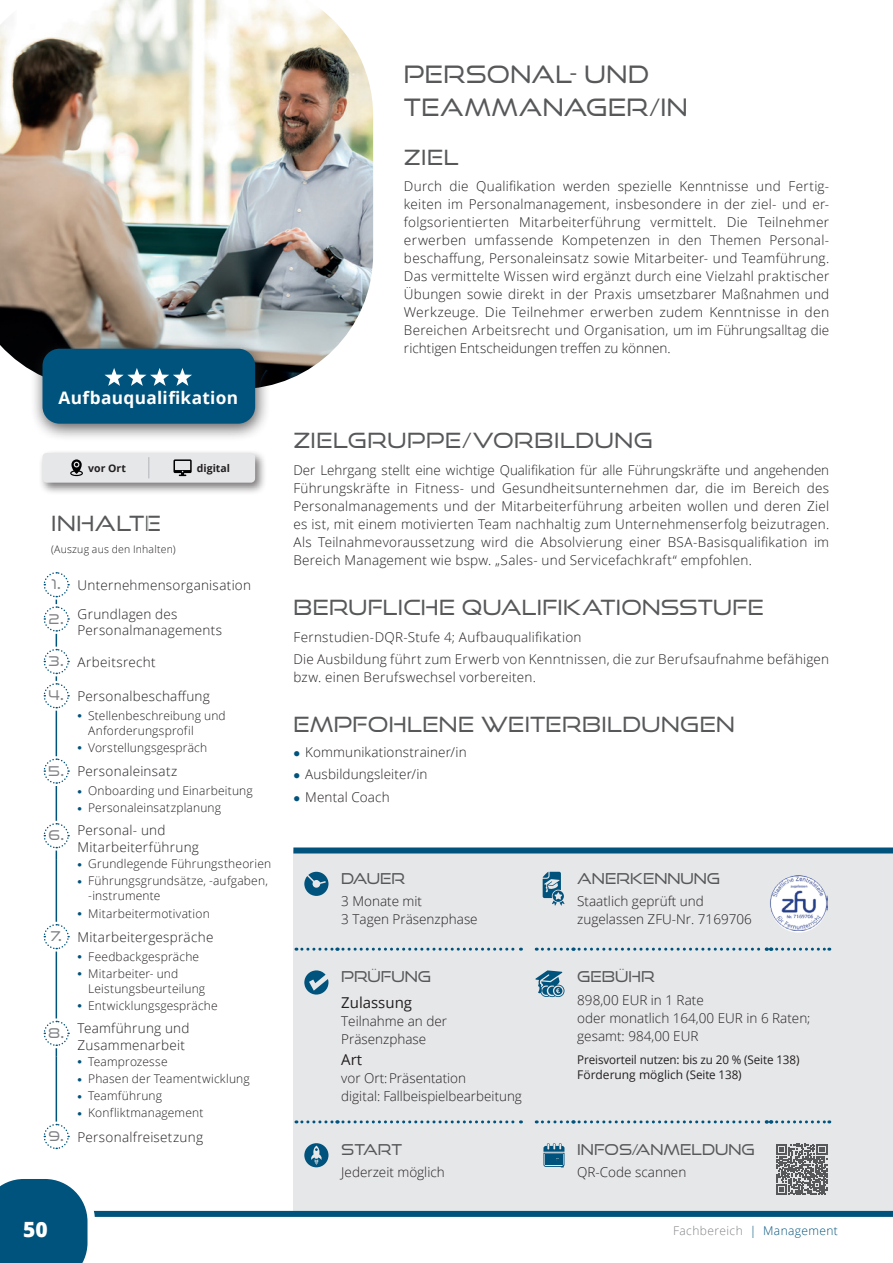
<style>
.page{position:relative;width:893px;height:1263px;background:#fff}
.page>*{position:absolute;margin:0;border:0;box-sizing:border-box;transform-origin:0 0}
.t1{font:24px/33px "Good Times Bk";letter-spacing:.015em;color:#57585a}
.t2{font:21px "Good Times Bk";letter-spacing:.02em;color:#57585a}
.t3{font:800 21px "Open Sans";color:#fff}
.t4{font:700 17.25px "Open Sans";letter-spacing:.015em;color:#fff}
.t5{font:15px "Good Times Bk";color:#57585a}
.t6{font:15px "Open Sans";color:#231f20}
.t7{font:300 13.5px/18px "Open Sans";letter-spacing:.015em;color:#231f20}
.t8{font:300 12px/17.1px "Open Sans";letter-spacing:.015em;color:#231f20}
.t9{font:12px/15px "Open Sans";letter-spacing:-.01em;color:#231f20}
.t10{font:300 12px "Open Sans";letter-spacing:.035em;color:#808285}
.t11{font:300 10.5px "Open Sans";letter-spacing:.02em;color:#231f20}
.t12{font:700 10.5px "Open Sans";color:#231f20}
.s1{font-family:"Good Times Bk";font-weight:400;color:#808285}
.s2{font-family:"Good Times Rg";font-weight:700;color:#808285}
.s3{color:#00537c}
</style>
<div class="page">
<div style="left:293px;top:850px;width:600px;height:364px;background:#e6e7e9"></div>
<img style="left:0;top:0;width:373px;height:385px">
<div style="left:30px;top:338px;width:241px;height:104px;background:#231f20;opacity:.75"></div>
<div style="left:43px;top:349px;width:212px;height:75px;background:#00537c;border-radius:17px"></div>
<svg style="left:105px;top:368px;width:87px;height:18px"></svg>
<div style="left:293px;top:847px;width:600px;height:6px;background:#00537c"></div>
<hr style="left:56px;top:711px;width:1px;height:45px;background:#00537c">
<hr style="left:56px;top:786px;width:1px;height:35px;background:#00537c">
<hr style="left:56px;top:859px;width:1px;height:63px;background:#00537c">
<hr style="left:56px;top:951px;width:1px;height:67px;background:#00537c">
<hr style="left:56px;top:1057px;width:1px;height:64px;background:#00537c">
<svg style="left:43px;top:572px;width:27px;height:137px"></svg>
<svg style="left:43px;top:758px;width:27px;height:26px"></svg>
<svg style="left:43px;top:823px;width:27px;height:36px"></svg>
<svg style="left:43px;top:924px;width:27px;height:26px"></svg>
<svg style="left:43px;top:1020px;width:27px;height:37px"></svg>
<svg style="left:43px;top:1123px;width:27px;height:27px"></svg>
<svg style="left:296px;top:948px;width:225px;height:3px"></svg>
<svg style="left:536px;top:948px;width:294px;height:3px"></svg>
<svg style="left:296px;top:1120px;width:225px;height:3px"></svg>
<svg style="left:536px;top:1120px;width:294px;height:3px"></svg>
<svg style="left:304px;top:872px;width:24px;height:24px"></svg>
<svg style="left:543px;top:872px;width:22px;height:34px"></svg>
<div style="left:766px;top:872px;width:65px;height:64px;border:4px solid #e6e7e9;border-radius:50%"></div>
<img style="left:770px;top:875px;width:57px;height:56px">
<svg style="left:304px;top:970px;width:24px;height:24px"></svg>
<svg style="left:535px;top:970px;width:29px;height:27px"></svg>
<svg style="left:304px;top:1143px;width:24px;height:24px"></svg>
<svg style="left:543px;top:1143px;width:21px;height:24px"></svg>
<svg style="left:776px;top:1144px;width:51px;height:51px"></svg>
<div style="left:39px;top:449px;width:228px;height:46px;background:#231f20;opacity:.6"></div>
<div style="left:43px;top:453px;width:212px;height:30px;background:#e6e7e9;border-radius:4px"></div>
<svg style="left:173px;top:459px;width:19px;height:17px"></svg>
<svg style="left:148px;top:457px;width:1px;height:21px"></svg>
<svg style="left:70px;top:459px;width:13px;height:17px"></svg>
<div style="left:0;top:1211px;width:893px;height:6px;background:#00537c"></div>
<svg style="left:0;top:1179px;width:95px;height:84px"></svg>
<p class="t4" style="left:59px;top:386px;width:181px">Aufbauqualifikation</p>
<p class="t12" style="left:88px;top:460px;width:39px">vor Ort</p>
<p class="t12" style="left:197px;top:460px;width:35px">digital</p>
<h2 class="t2" style="left:51px;top:511px;width:112px">INHALTE</h2>
<p class="t11" style="left:51px;top:542px;width:126px">(Auszug aus den Inhalten)</p>
<p class="t7" style="left:52px;top:576px;width:201px"><span class="s1">1</span><span class="s2">.</span> Unternehmensorganisation</p>
<p class="t7" style="left:78px;top:605px;width:146px;line-height:16.5px;text-indent:-29px"><span class="s1">2</span><span class="s2">.</span> Grundlagen des<br>Personalmanagements</p>
<p class="t7" style="left:49px;top:652px;width:108px"><span class="s1">3</span><span class="s2">.</span> Arbeitsrecht</p>
<p class="t7" style="left:49px;top:687px;width:163px"><span class="s1">4</span><span class="s2">.</span> Personalbeschaffung</p>
<p class="t8" style="left:88px;top:708px;width:139px;line-height:15px">Stellenbeschreibung und<br>Anforderungsprofil</p>
<p class="t8" style="left:88px;top:739px;width:121px">Vorstellungsgespräch</p>
<p class="t7" style="left:48px;top:762px;width:131px"><span class="s1">5</span><span class="s2">.</span> Personaleinsatz</p>
<p class="t8" style="left:88px;top:782px;width:166px">Onboarding und Einarbeitung<br>Personaleinsatzplanung</p>
<p class="t7" style="left:78px;top:822px;width:123px;line-height:16.5px;text-indent:-29px"><span class="s1">6</span><span class="s2">.</span> Personal- und<br>Mitarbeiterführung</p>
<p class="t8" style="left:88px;top:855px;width:185px">Grundlegende Führungstheorien<br>Führungsgrundsätze, -aufgaben,</p>
<p class="t8" style="left:88px;top:887px;width:123px">-instrumente<br>Mitarbeitermotivation</p>
<p class="t7" style="left:50px;top:927px;width:165px"><span class="s1">7</span><span class="s2">.</span> Mitarbeitergespräche</p>
<p class="t8" style="left:88px;top:947px;width:112px">Feedbackgespräche<br>Mitarbeiter- und</p>
<p class="t8" style="left:88px;top:980px;width:131px">Leistungsbeurteilung<br>Entwicklungsgespräche</p>
<p class="t7" style="left:78px;top:1019px;width:113px;line-height:16.5px;text-indent:-29px"><span class="s1">8</span><span class="s2">.</span> Teamführung und<br>Zusammenarbeit</p>
<p class="t8" style="left:88px;top:1053px;width:163px">Teamprozesse<br>Phasen der Teamentwicklung<br>Teamführung<br>Konfliktmanagement</p>
<p class="t7" style="left:49px;top:1127px;width:156px"><span class="s1">9</span><span class="s2">.</span> Personalfreisetzung</p>
<h1 class="t1" style="left:404px;top:57px;width:285px">PERSONAL- UND<br>TEAMMANAGER/IN</h1>
<h2 class="t2" style="left:404px;top:144px;width:56px">ZIEL</h2>
<p class="t7" style="left:404px;top:177px;width:427px;text-align:justify">Durch die Qualifikation werden spezielle Kenntnisse und Fertig&shy;keiten im Personalmanagement, insbesondere in der ziel- und er&shy;folgsorientierten Mitarbeiterführung vermittelt. Die Teilnehmer erwerben umfassende Kompetenzen in den Themen Personal&shy;beschaffung, Personaleinsatz sowie Mitarbeiter- und Teamführung.<br>Das vermittelte Wissen wird ergänzt durch eine Vielzahl praktischer Übungen sowie direkt in der Praxis umsetzbarer Maßnahmen und Werkzeuge. Die Teilnehmer erwerben zudem Kenntnisse in den Bereichen Arbeitsrecht und Organisation, um im Führungsalltag die richtigen Entscheidungen treffen zu können.</p>
<h2 class="t2" style="left:293px;top:428px;width:361px">ZIELGRUPPE/VORBILDUNG</h2>
<p class="t7" style="left:293px;top:461px;width:537px;text-align:justify">Der Lehrgang stellt eine wichtige Qualifikation für alle Führungskräfte und angehenden Führungskräfte in Fitness- und Gesundheitsunternehmen dar, die im Bereich des Personalmanagements und der Mitarbeiterführung arbeiten wollen und deren Ziel es ist, mit einem motivierten Team nachhaltig zum Unternehmenserfolg beizutragen.<br>Als Teilnahmevoraussetzung wird die Absolvierung einer BSA-Basisqualifikation im Bereich Management wie bspw. „Sales- und Servicefachkraft“ empfohlen.</p>
<h2 class="t2" style="left:293px;top:595px;width:472px">BERUFLICHE QUALIFIKATIONSSTUFE</h2>
<p class="t7" style="left:293px;top:625px;width:537px;line-height:22.2px">Fernstudien-DQR-Stufe 4; Aufbauqualifikation<br>Die Ausbildung führt zum Erwerb von Kenntnissen, die zur Berufsaufnahme befähigen</p>
<p class="t7" style="left:293px;top:668px;width:244px">bzw. einen Berufswechsel vorbereiten.</p>
<h2 class="t2" style="left:293px;top:712px;width:443px">EMPFOHLENE WEITERBILDUNGEN</h2>
<p class="t7" style="left:305px;top:741px;width:163px;line-height:22.2px">Kommunikationstrainer/in<br>Ausbildungsleiter/in<br>Mental Coach</p>
<p class="t5" style="left:341px;top:869px;width:65px">DAUER</p>
<p class="t7" style="left:341px;top:892px;width:138px">3 Monate mit<br>3 Tagen Präsenzphase</p>
<p class="t5" style="left:341px;top:968px;width:91px">PRÜFUNG</p>
<p class="t6" style="left:341px;top:992px;width:72px">Zulassung</p>
<p class="t7" style="left:341px;top:1011px;width:107px">Teilnahme an der<br>Präsenzphase</p>
<p class="t6" style="left:341px;top:1049px;width:22px">Art</p>
<p class="t7" style="left:341px;top:1068px;width:182px">vor Ort:Präsentation<br>digital: Fallbeispielbearbeitung</p>
<p class="t5" style="left:341px;top:1140px;width:62px">START</p>
<p class="t7" style="left:341px;top:1163px;width:105px">Jederzeit möglich</p>
<p class="t5" style="left:577px;top:869px;width:144px">ANERKENNUNG</p>
<p class="t7" style="left:577px;top:892px;width:176px">Staatlich geprüft und zugelassen ZFU-Nr. 7169706</p>
<p class="t5" style="left:577px;top:968px;width:79px">GEBÜHR</p>
<p class="t7" style="left:577px;top:990px;width:235px">898,00 EUR in 1 Rate<br>oder monatlich 164,00 EUR in 6 Raten; gesamt: 984,00 EUR</p>
<p class="t9" style="left:577px;top:1052px;width:224px">Preisvorteil nutzen: bis zu 20 % (Seite 138)<br>Förderung möglich (Seite 138)</p>
<p class="t5" style="left:577px;top:1140px;width:179px">INFOS/ANMELDUNG</p>
<p class="t7" style="left:577px;top:1163px;width:111px">QR-Code scannen</p>
<h2 class="t3" style="left:23px;top:1213px;width:26px">50</h2>
<p class="t10" style="left:673px;top:1222px;width:166px">Fachbereich <span class="s3">| Management</span></p>
</div>
